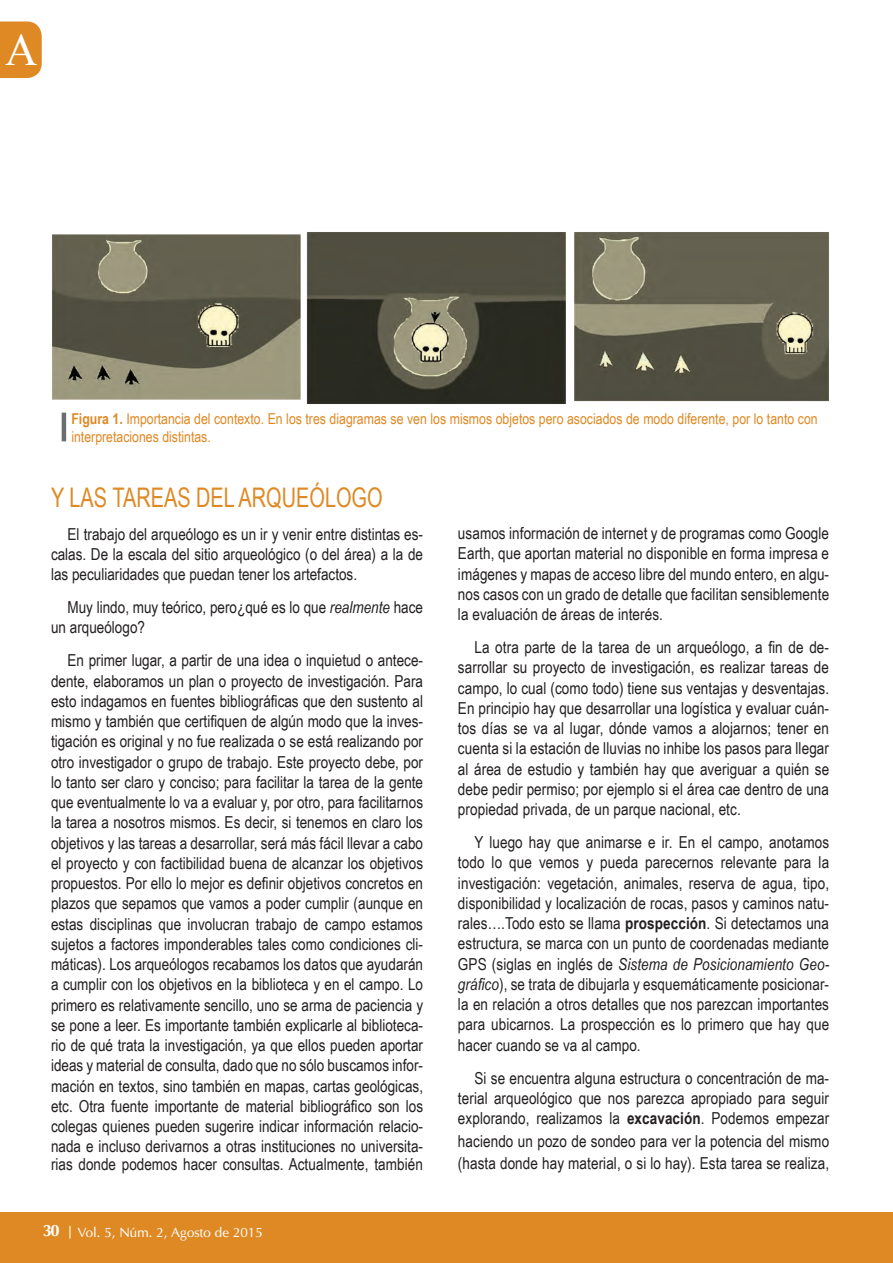
<style>
.page{position:relative;width:893px;height:1263px;background:#fff}
.page>*{position:absolute;margin:0;border:0;box-sizing:border-box;transform-origin:0 0}
.t1{font:45px "Times New Roman";color:#fff}
.t2{font:27px "Arial Narrow";color:#de8924;scale:.9 1}
.t3{font:16.5px/20.2px "Arial Narrow";letter-spacing:.005em;color:#231f20;text-align:justify}
.t4{font:15px/18px "Arial Narrow";color:#de8924}
.t5{font:13.5px "Optima";color:#fff}
.s1{font-weight:700}
.s2{font-style:italic}
.s3{font-weight:700;font-size:16.5px}
</style>
<div class="page">
<div style="left:0;top:1213px;width:893px;height:50px;background:#de8924"></div>
<svg style="left:0;top:21px;width:42px;height:57px;background:#df8f2f"></svg>
<img style="left:52px;top:232px;width:777px;height:172px">
<hr style="left:62px;top:413px;width:4px;height:28px;background:#6c6d70">
<p class="t1" style="left:5px;top:20px;width:34px">A</p>
<p class="t4" style="left:71px;top:409px;width:748px"><span class="s1">Figura 1.</span> Importancia del contexto. En los tres diagramas se ven los mismos objetos pero asociados de modo diferente, por lo tanto con interpretaciones distintas.</p>
<p class="t2" style="left:51px;top:477px;width:365px">Y las ta reas del arqueólogo</p>
<p class="t3" style="left:51px;top:523px;width:374px;text-indent:16px">El trabajo del arqueólogo es un ir y venir entre distintas es&shy;calas. De la escala del sitio arqueológico (o del área) a la de las peculiaridades que puedan tener los artefactos.</p>
<p class="t3" style="left:51px;top:596px;width:374px;text-indent:16px">Muy lindo, muy teórico, pero¿qué es lo que <span class="s2">realmente</span> hace un arqueólogo?</p>
<p class="t3" style="left:51px;top:650px;width:374px;text-indent:16px">En primer lugar, a partir de una idea o inquietud o antece&shy;dente, elaboramos un plan o proyecto de investigación. Para esto indagamos en fuentes bibliográficas que den sustento al mismo y también que certifiquen de algún modo que la inves&shy;tigación es original y no fue realizada o se está realizando por otro investigador o grupo de trabajo. Este proyecto debe, por lo tanto ser claro y conciso; para facilitar la tarea de la gente que eventualmente lo va a evaluar y, por otro, para facilitarnos la tarea a nosotros mismos. Es decir, si tenemos en claro los objetivos y las tareas a desarrollar, será más fácil llevar a cabo el proyecto y con factibilidad buena de alcanzar los objetivos propuestos. Por ello lo mejor es definir objetivos concretos en plazos que sepamos que vamos a poder cumplir (aunque en estas disciplinas que involucran trabajo de campo estamos sujetos a factores imponderables tales como condiciones cli&shy;máticas). Los arqueólogos recabamos los datos que ayudarán a cumplir con los objetivos en la biblioteca y en el campo. Lo primero es relativamente sencillo, uno se arma de paciencia y se pone a leer. Es importante también explicarle al biblioteca&shy;rio de qué trata la investigación, ya que ellos pueden aportar ideas y material de consulta, dado que no sólo buscamos infor&shy;mación en textos, sino también en mapas, cartas geológicas, etc. Otra fuente importante de material bibliográfico son los colegas quienes pueden sugerire indicar información relacio&shy;nada e incluso derivarnos a otras instituciones no universita-</p>
<p class="t3" style="left:51px;top:1154px;width:374px">rias donde podemos hacer consultas. Actualmente, también</p>
<p class="t3" style="left:458px;top:523px;width:373px">usamos información de internet y de programas como Google Earth, que aportan material no disponible en forma impresa e imágenes y mapas de acceso libre del mundo entero, en algu&shy;nos casos con un grado de detalle que facilitan sensiblemente la evaluación de áreas de interés.</p>
<p class="t3" style="left:458px;top:637px;width:373px;text-indent:16px">La otra parte de la tarea de un arqueólogo, a fin de de&shy;sarrollar su proyecto de investigación, es realizar tareas de campo, lo cual (como todo) tiene sus ventajas y desventajas.<br>En principio hay que desarrollar una logística y evaluar cuán&shy;tos días se va al lugar, dónde vamos a alojarnos; tener en cuenta si la estación de lluvias no inhibe los pasos para llegar al área de estudio y también hay que averiguar a quién se debe pedir permiso; por ejemplo si el área cae dentro de una propiedad privada, de un parque nacional, etc.</p>
<p class="t3" style="left:458px;top:832px;width:373px;text-indent:16px">Y luego hay que animarse e ir. En el campo, anotamos todo lo que vemos y pueda parecernos relevante para la investigación: vegetación, animales, reserva de agua, tipo, disponibilidad y localización de rocas, pasos y caminos natu&shy;rales….Todo esto se llama <span class="s1">prospección</span>. Si detectamos una estructura, se marca con un punto de coordenadas mediante GPS (siglas en inglés de <span class="s2">Sistema de Posicionamiento Geo&shy;gráfico</span>), se trata de dibujarla y esquemáticamente posicionar&shy;la en relación a otros detalles que nos parezcan importantes para ubicarnos. La prospección es lo primero que hay que hacer cuando se va al campo.</p>
<p class="t3" style="left:458px;top:1067px;width:373px;text-indent:16px">Si se encuentra alguna estructura o concentración de ma&shy;terial arqueológico que nos parezca apropiado para seguir explorando, realizamos la <span class="s1">excavación</span>. Podemos empezar</p>
<p class="t3" style="left:458px;top:1129px;width:373px;line-height:22.5px">haciendo un pozo de sondeo para ver la potencia del mismo (hasta donde hay material, o si lo hay). Esta tarea se realiza,</p>
<p class="t5" style="left:43px;top:1224px;width:222px"><span class="s3">30</span> Vol. 5, Núm. 2, Agosto de 2015</p>
</div>
